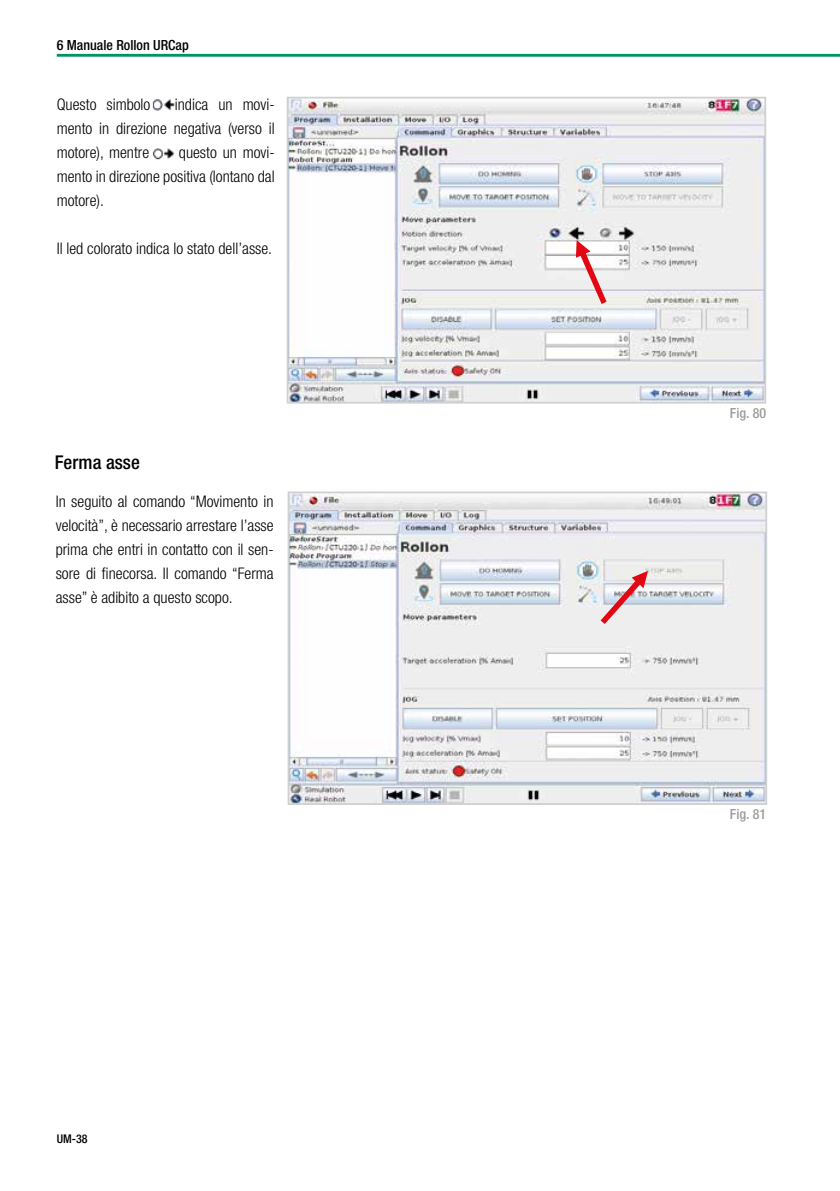
<style>
.page{position:relative;width:840px;height:1191px;background:#fff}
.page>*{position:absolute;margin:0;border:0;box-sizing:border-box;transform-origin:0 0}
.t1{font:500 condensed 19px "Helvetica Neue LT Std";color:#000}
.t2{font:300 condensed 16px/24px "Helvetica Neue LT Std";color:#000;text-align:justify}
.t3{font:500 condensed 14px "Helvetica Neue LT Std";color:#000}
.t4{font:500 condensed 14px "Helvetica Neue LT Std";color:#9d9d9c}
.t5{font:500 condensed 12px "Helvetica Neue LT Std";color:#000}
</style>
<div class="page">
<hr style="left:57px;top:54px;width:782px;height:3px;background:#009560">
<img style="left:152px;top:99px;width:23px;height:12px">
<svg style="left:154px;top:102px;width:6px;height:6px"></svg>
<img style="left:152px;top:148px;width:23px;height:12px">
<img style="left:290px;top:494px;width:473px;height:308px">
<div style="left:287px;top:491px;width:479px;height:314px;border:2px solid #d0d0d0"></div>
<img style="left:289px;top:100px;width:473px;height:300px">
<div style="left:286px;top:97px;width:479px;height:306px;border:2px solid #d0d0d0"></div>
<svg style="left:575px;top:240px;width:31px;height:64px"></svg>
<svg style="left:600px;top:571px;width:47px;height:53px"></svg>
<p class="t3" style="left:57px;top:36px;width:133px">6 Manuale Rollon URCap</p>
<p class="t2" style="left:57px;top:92px;width:95px">Questo simbolo</p>
<p class="t2" style="left:57px;top:92px;width:219px;text-indent:118px">indica un movi&shy;mento in direzione negativa (verso il motore), mentre</p>
<p class="t2" style="left:57px;top:140px;width:219px;text-indent:122px">questo un movi&shy;mento in direzione positiva (lontano dal motore).</p>
<p class="t2" style="left:57px;top:236px;width:217px">Il led colorato indica lo stato dell’asse.</p>
<p class="t1" style="left:55px;top:451px;width:86px">Ferma asse</p>
<p class="t2" style="left:56px;top:489px;width:219px">In seguito al comando “Movimento in velocità”, è necessario arrestare l’asse prima che entri in contatto con il sen&shy;sore di finecorsa. Il comando “Ferma asse” è adibito a questo scopo.</p>
<p class="t5" style="left:57px;top:1131px;width:32px">UM-38</p>
<p class="t4" style="left:729px;top:404px;width:38px">Fig. 80</p>
<p class="t4" style="left:729px;top:806px;width:38px">Fig. 81</p>
</div>
